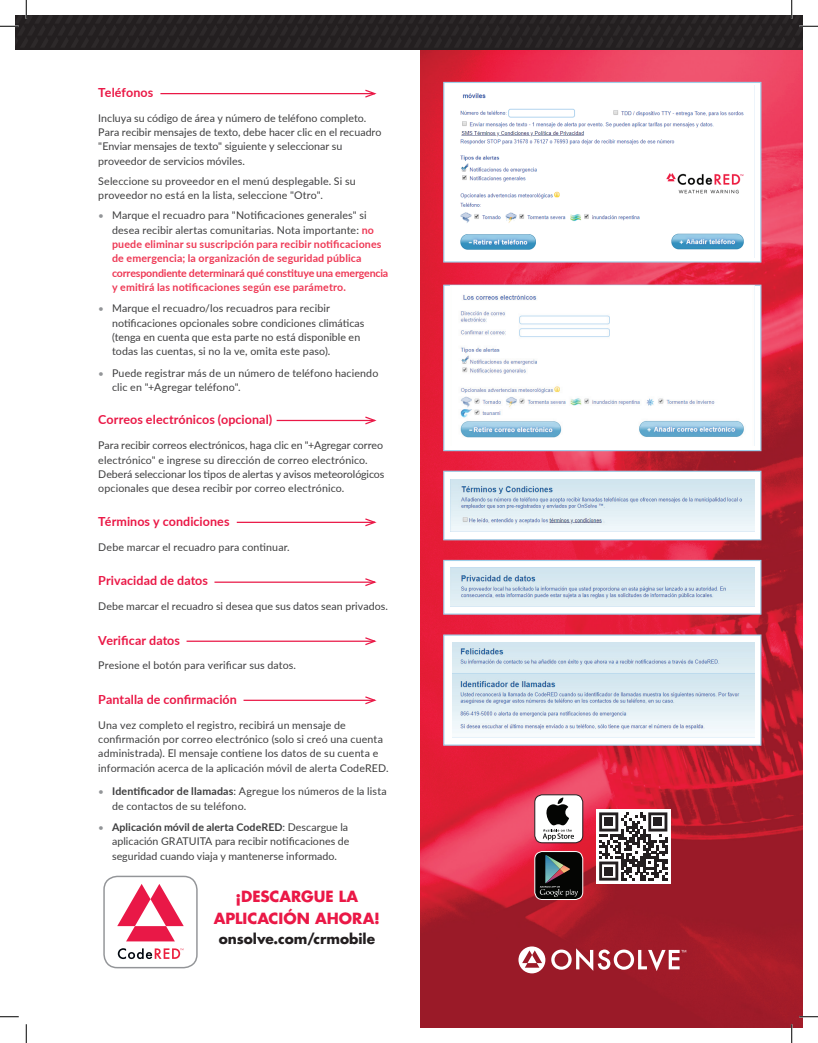
<style>
.page{position:relative;width:818px;height:1043px;background:#fff}
.page>*{position:absolute;margin:0;border:0;box-sizing:border-box;transform-origin:0 0}
.t1{font:700 15px/22.5px "Futura Std";color:#ea1846;text-align:center}
.t2{font:700 13.75px "Futura Std";color:#231f20}
.t3{font:700 12.5px "Lato";letter-spacing:.005em;color:#ea1846}
.t4{font:10.62px/14.4px "Lato";letter-spacing:.01em;color:#3e3e3f}
.t5{font:700 10.62px/14.4px "Lato";letter-spacing:.01em;color:#ee3a56}
.s1{font-weight:400;font-size:10px;color:#939598}
.s2{font-weight:400;color:#3e3e3f}
.s3{font-size:10px;color:#939598}
.s4{font-weight:700}
</style>
<div class="page">
<img style="left:420px;top:50px;width:382px;height:978px">
<svg style="left:518px;top:946px;width:27px;height:27px"></svg>
<svg style="left:551px;top:948px;width:135px;height:23px"></svg>
<hr style="left:160px;top:93px;width:215px;height:1px;background:#ea1846">
<svg style="left:364px;top:89px;width:13px;height:9px"></svg>
<hr style="left:276px;top:420px;width:99px;height:1px;background:#ea1846">
<svg style="left:364px;top:416px;width:13px;height:9px"></svg>
<hr style="left:237px;top:521px;width:138px;height:2px;background:#ea1846">
<svg style="left:364px;top:518px;width:13px;height:9px"></svg>
<hr style="left:214px;top:581px;width:161px;height:2px;background:#ea1846">
<svg style="left:364px;top:578px;width:13px;height:8px"></svg>
<hr style="left:186px;top:640px;width:189px;height:2px;background:#ea1846">
<svg style="left:364px;top:637px;width:13px;height:9px"></svg>
<div style="left:443px;top:634px;width:318px;height:111px;background:#fff;border:1px solid #9ecfe9"></div>
<img style="left:452px;top:642px;width:302px;height:91px">
<div style="left:103px;top:875px;width:95px;height:93px;border:1px solid #939598;border-radius:13px"></div>
<svg style="left:117px;top:884px;width:67px;height:57px"></svg>
<svg style="left:118px;top:948px;width:65px;height:11px"></svg>
<div style="left:596px;top:809px;width:74px;height:74px;background:linear-gradient(to right,#fff,#fff)"></div>
<svg style="left:599px;top:812px;width:68px;height:68px"></svg>
<div style="left:604px;top:818px;width:8px;height:8px;background:#231f20"></div>
<div style="left:653px;top:818px;width:9px;height:8px;background:#231f20"></div>
<div style="left:604px;top:867px;width:8px;height:8px;background:#231f20"></div>
<hr style="left:243px;top:699px;width:132px;height:2px;background:#ea1846">
<svg style="left:364px;top:696px;width:13px;height:9px"></svg>
<div style="left:534px;top:794px;width:48px;height:48px;background:#fff;border-radius:8px"></div>
<div style="left:534px;top:794px;width:49px;height:49px;border:1px solid #231f20;border-radius:8px"></div>
<svg style="left:542px;top:797px;width:32px;height:44px"></svg>
<div style="left:534px;top:851px;width:48px;height:48px;background:#040503;border-radius:8px"></div>
<div style="left:534px;top:851px;width:49px;height:49px;border:1px solid #fff;border-radius:8px"></div>
<svg style="left:539px;top:855px;width:39px;height:42px"></svg>
<div style="left:443px;top:82px;width:318px;height:180px;background:#fff;border:1px solid #9ecfe9"></div>
<img style="left:460px;top:93px;width:284px;height:157px">
<div style="left:443px;top:284px;width:318px;height:167px;background:#fff;border:1px solid #9ecfe9"></div>
<img style="left:460px;top:295px;width:284px;height:143px">
<div style="left:443px;top:470px;width:318px;height:70px;background:#fff;border:1px solid #9ecfe9"></div>
<img style="left:451px;top:479px;width:303px;height:52px">
<svg style="left:443px;top:560px;width:318px;height:54px"></svg>
<img style="left:450px;top:568px;width:304px;height:38px">
<svg style="left:0;top:1016px;width:19px;height:1px"></svg>
<svg style="left:799px;top:1015px;width:19px;height:2px"></svg>
<svg style="left:25px;top:1024px;width:2px;height:18px"></svg>
<svg style="left:0;top:0;width:818px;height:50px"></svg>
<svg style="left:790px;top:1024px;width:2px;height:18px"></svg>
<p class="t3" style="left:98px;top:83px;width:56px">Teléfonos</p>
<p class="t4" style="left:98px;top:110px;width:285px">Incluya su código de área y número de teléfono completo.<br>Para recibir mensajes de texto, debe hacer clic en el recuadro "Enviar mensajes de texto" siguiente y seleccionar su proveedor de servicios móviles.</p>
<p class="t4" style="left:98px;top:173px;width:259px">Seleccione su proveedor en el menú desplegable. Si su proveedor no está en la lista, seleccione "Otro".</p>
<p class="t5" style="left:112px;top:208px;width:278px;text-indent:-14px"><span class="s1">•</span> <span class="s2">Marque el recuadro para "Notificaciones generales" si desea recibir alertas comunitarias. Nota importante:</span> no puede eliminar su suscripción para recibir notificaciones de emergencia; la organización de seguridad pública correspondiente determinará qué constituye una emergencia y emitirá las notificaciones según ese parámetro.</p>
<p class="t4" style="left:112px;top:301px;width:254px;text-indent:-14px"><span class="s3">•</span> Marque el recuadro/los recuadros para recibir notificaciones opcionales sobre condiciones climáticas (tenga en cuenta que esta parte no está disponible en todas las cuentas, si no la ve, omita este paso).</p>
<p class="t4" style="left:112px;top:365px;width:268px;text-indent:-14px"><span class="s3">•</span> Puede registrar más de un número de teléfono haciendo clic en "+Agregar teléfono".</p>
<p class="t3" style="left:98px;top:410px;width:175px">Correos electrónicos (opcional)</p>
<p class="t4" style="left:98px;top:437px;width:288px">Para recibir correos electrónicos, haga clic en "+Agregar correo electrónico" e ingrese su dirección de correo electrónico.<br>Deberá seleccionar los tipos de alertas y avisos meteorológicos opcionales que desea recibir por correo electrónico.</p>
<p class="t3" style="left:98px;top:512px;width:133px">Términos y condiciones</p>
<p class="t4" style="left:98px;top:539px;width:193px">Debe marcar el recuadro para continuar.</p>
<p class="t3" style="left:98px;top:571px;width:111px">Privacidad de datos</p>
<p class="t4" style="left:98px;top:598px;width:291px">Debe marcar el recuadro si desea que sus datos sean privados.</p>
<p class="t3" style="left:98px;top:631px;width:83px">Verificar datos</p>
<p class="t4" style="left:98px;top:658px;width:199px">Presione el botón para verificar sus datos.</p>
<p class="t3" style="left:98px;top:690px;width:140px">Pantalla de confirmación</p>
<p class="t4" style="left:98px;top:717px;width:292px">Una vez completo el registro, recibirá un mensaje de confirmación por correo electrónico (solo si creó una cuenta administrada). El mensaje contiene los datos de su cuenta e información acerca de la aplicación móvil de alerta CodeRED.</p>
<p class="t4" style="left:112px;top:783px;width:276px;text-indent:-14px"><span class="s3">•</span> <span class="s4">Identificador de llamadas</span>: Agregue los números de la lista de contactos de su teléfono.</p>
<p class="t4" style="left:112px;top:819px;width:239px;text-align:justify;text-indent:-14px"><span class="s3">•</span> <span class="s4">Aplicación móvil de alerta CodeRED</span>: Descargue la aplicación GRATUITA para recibir notificaciones de seguridad cuando viaja y mantenerse informado.</p>
<h1 class="t1" style="left:214px;top:884px;width:167px">¡DESCARGUE LA<br>APLICACIÓN AHORA!</h1>
<p class="t2" style="left:219px;top:929px;width:158px">onsolve.com/crmobile</p>
</div>
